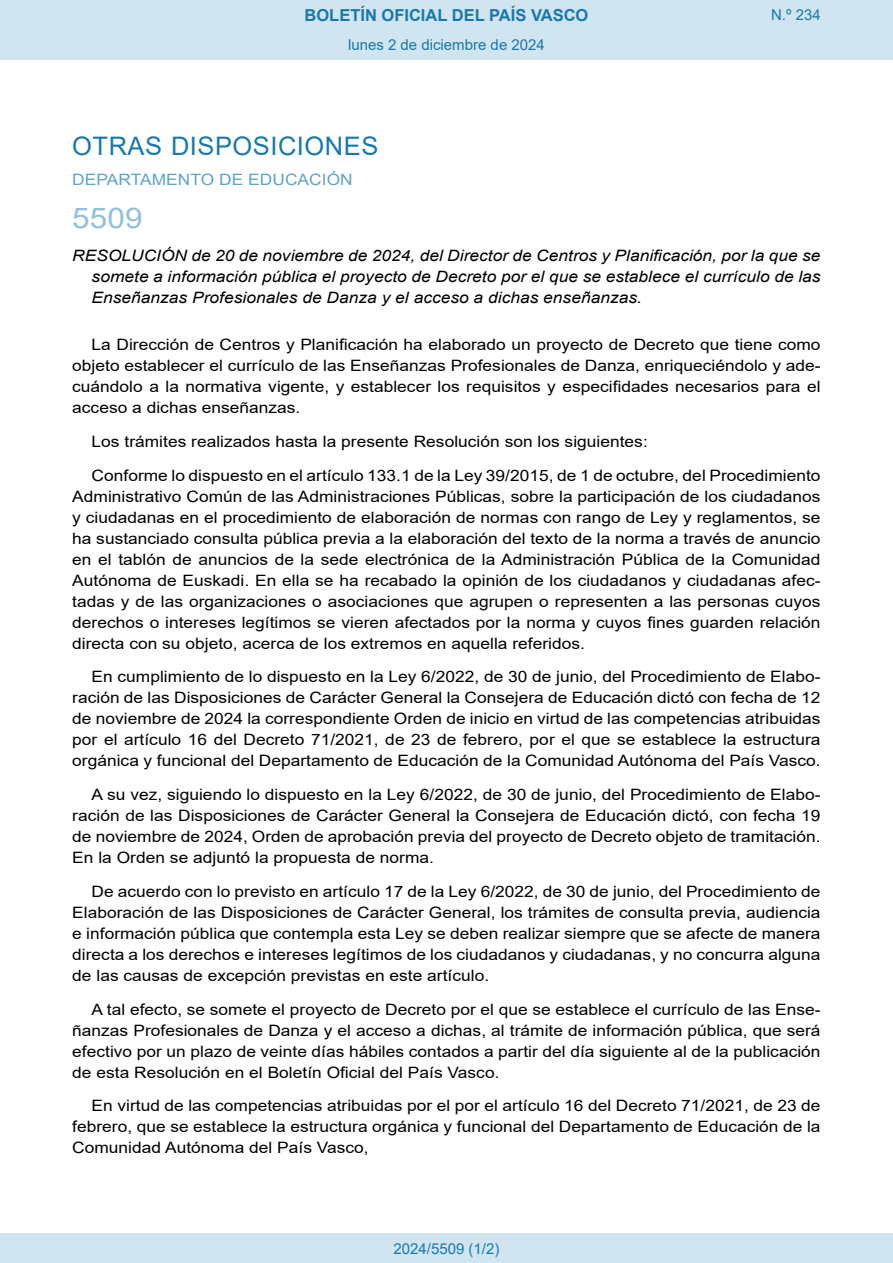
<style>
.page{position:relative;width:893px;height:1263px;background:#fff}
.page>*{position:absolute;margin:0;border:0;box-sizing:border-box;transform-origin:0 0}
.BOPVOrden{font:28.5px "Arial";color:#90c0db;scale:1.11 1}
.BOPVSeccion{font:25.5px "Arial";letter-spacing:.02em;color:#1879ad}
.t1{font:700 16.5px "Arial";color:#1879ad}
.BOPVDetalle{font:15.6px/21px "Arial";color:#000;text-align:justify;scale:1.11 1}
.BOPVTitulo{font:italic 15.6px/21px "Arial";color:#000;text-align:justify;scale:1.11 1}
.BOPVOrganismo{font:15.6px "Arial";letter-spacing:.005em;color:#5ea4ca;scale:1.11 1}
.Paginacion_Centro{font:15px "Arial";color:#1879ad}
</style>
<div class="page">
<div style="left:0;top:0;width:893px;height:60px;background:#d0e5f0"></div>
<div style="left:0;top:1233px;width:893px;height:30px;background:#d0e5f0"></div>
<p class="t1" style="left:305px;top:3px;width:285px">BOLETÍN OFICIAL DEL PAÍS VASCO</p>
<p class="Paginacion_Centro" style="left:348px;top:35px;width:198px">lunes 2 de diciembre de 2024</p>
<p class="Paginacion_Centro" style="left:771px;top:5px;width:51px">N.º 234</p>
<p class="BOPVSeccion" style="left:72px;top:128px;width:308px">OTRAS DISPOSICIONES</p>
<p class="BOPVOrganismo" style="left:72px;top:169px;width:254px">DEPARTAMENTO DE EDUCACIÓN</p>
<p class="BOPVOrden" style="left:72px;top:198px;width:65px">5509</p>
<p class="BOPVTitulo" style="left:92px;top:246px;width:658px;text-indent:-19px">RESOLUCIÓN de 20 de noviembre de 2024, del Director de Centros y Planificación, por la que se somete a información pública el proyecto de Decreto por el que se establece el currículo de las Enseñanzas Profesionales de Danza y el acceso a dichas enseñanzas.</p>
<p class="BOPVDetalle" style="left:72px;top:334px;width:676px;text-indent:19px">La Dirección de Centros y Planificación ha elaborado un proyecto de Decreto que tiene como objeto establecer el currículo de las Enseñanzas Profesionales de Danza, enriqueciéndolo y ade&shy;cuándolo a la normativa vigente, y establecer los requisitos y especifidades necesarios para el acceso a dichas enseñanzas.</p>
<p class="BOPVDetalle" style="left:92px;top:431px;width:503px">Los trámites realizados hasta la presente Resolución son los siguientes:</p>
<p class="BOPVDetalle" style="left:72px;top:464px;width:676px;text-indent:19px">Conforme lo dispuesto en el artículo 133.1 de la Ley 39/2015, de 1 de octubre, del Procedimiento Administrativo Común de las Administraciones Públicas, sobre la participación de los ciudadanos y ciudadanas en el procedimiento de elaboración de normas con rango de Ley y reglamentos, se ha sustanciado consulta pública previa a la elaboración del texto de la norma a través de anuncio en el tablón de anuncios de la sede electrónica de la Administración Pública de la Comunidad Autónoma de Euskadi. En ella se ha recabado la opinión de los ciudadanos y ciudadanas afec&shy;tadas y de las organizaciones o asociaciones que agrupen o representen a las personas cuyos derechos o intereses legítimos se vieren afectados por la norma y cuyos fines guarden relación directa con su objeto, acerca de los extremos en aquella referidos.</p>
<p class="BOPVDetalle" style="left:72px;top:666px;width:676px;text-indent:19px">En cumplimiento de lo dispuesto en la Ley 6/2022, de 30 de junio, del Procedimiento de Elabo&shy;ración de las Disposiciones de Carácter General la Consejera de Educación dictó con fecha de 12 de noviembre de 2024 la correspondiente Orden de inicio en virtud de las competencias atribuidas por el artículo 16 del Decreto 71/2021, de 23 de febrero, por el que se establece la estructura orgánica y funcional del Departamento de Educación de la Comunidad Autónoma del País Vasco.</p>
<p class="BOPVDetalle" style="left:72px;top:784px;width:676px;text-indent:19px">A su vez, siguiendo lo dispuesto en la Ley 6/2022, de 30 de junio, del Procedimiento de Elabo&shy;ración de las Disposiciones de Carácter General la Consejera de Educación dictó, con fecha 19 de noviembre de 2024, Orden de aprobación previa del proyecto de Decreto objeto de tramitación.<br>En la Orden se adjuntó la propuesta de norma.</p>
<p class="BOPVDetalle" style="left:72px;top:881px;width:676px;text-indent:19px">De acuerdo con lo previsto en artículo 17 de la Ley 6/2022, de 30 de junio, del Procedimiento de Elaboración de las Disposiciones de Carácter General, los trámites de consulta previa, audiencia e información pública que contempla esta Ley se deben realizar siempre que se afecte de manera directa a los derechos e intereses legítimos de los ciudadanos y ciudadanas, y no concurra alguna de las causas de excepción previstas en este artículo.</p>
<p class="BOPVDetalle" style="left:72px;top:998px;width:676px;text-indent:19px">A tal efecto, se somete el proyecto de Decreto por el que se establece el currículo de las Ense&shy;ñanzas Profesionales de Danza y el acceso a dichas, al trámite de información pública, que será efectivo por un plazo de veinte días hábiles contados a partir del día siguiente al de la publicación de esta Resolución en el Boletín Oficial del País Vasco.</p>
<p class="BOPVDetalle" style="left:72px;top:1095px;width:676px;text-indent:19px">En virtud de las competencias atribuidas por el por el artículo 16 del Decreto 71/2021, de 23 de febrero, que se establece la estructura orgánica y funcional del Departamento de Educación de la Comunidad Autónoma del País Vasco,</p>
<p class="Paginacion_Centro" style="left:393px;top:1238px;width:107px">2024/5509 (1/2)</p>
</div>
